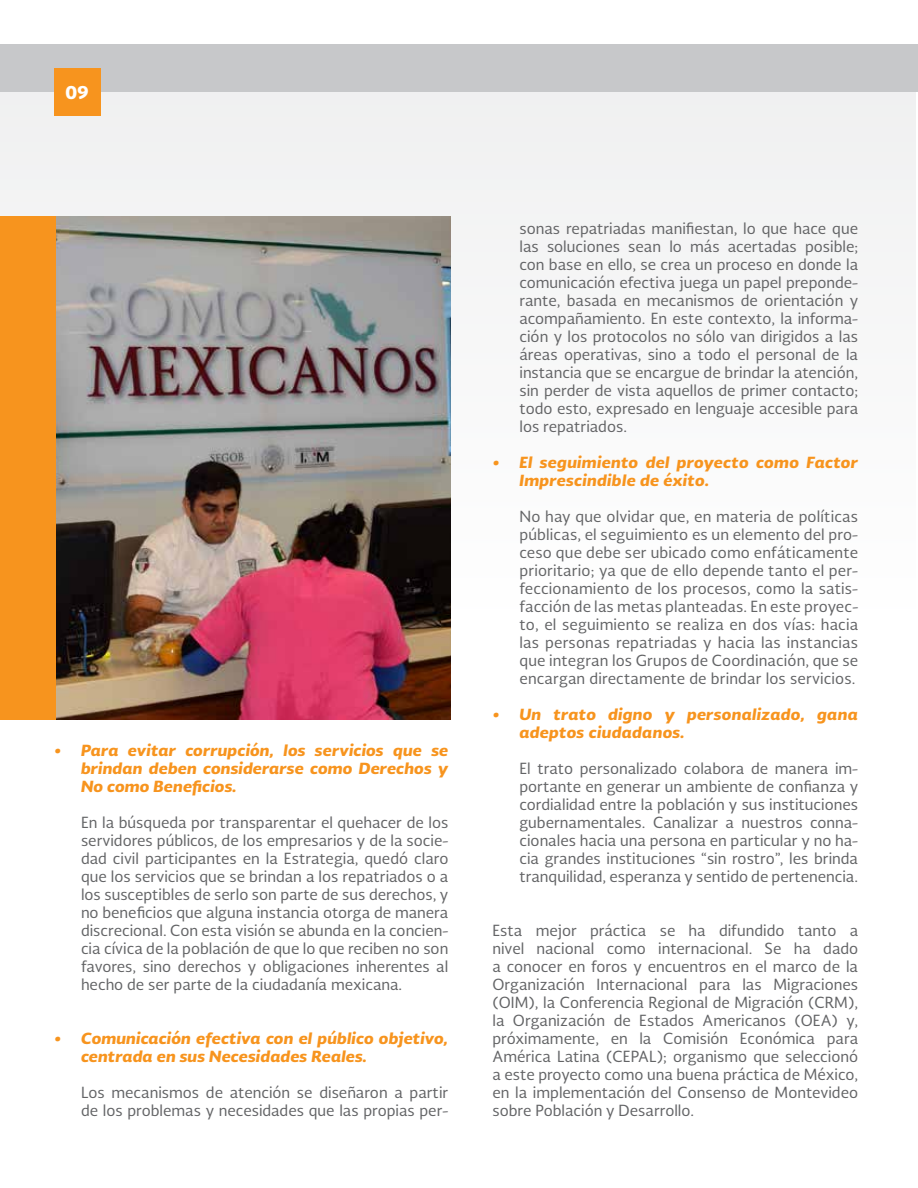
<style>
.page{position:relative;width:918px;height:1188px;background:#fff}
.page>*{position:absolute;margin:0;border:0;box-sizing:border-box;transform-origin:0 0}
.t1{font:900 18px "Soberana Sans";color:#fff}
.t2{font:15px/18px "Soberana Sans";color:#636466;text-align:justify}
.t3{font:15px/18px "Soberana Sans Blacktalic";color:#f7941e}
</style>
<div class="page">
<div style="left:0;top:92px;width:915px;height:527px;background:#f6f6f6"></div>
<img style="left:55px;top:216px;width:396px;height:504px">
<div style="left:0;top:216px;width:55px;height:504px;background:#f7941e"></div>
<div style="left:0;top:44px;width:918px;height:48px;background:#c7c8ca"></div>
<div style="left:54px;top:68px;width:46px;height:48px;background:#f7941e"></div>
<p class="t1" style="left:65px;top:80px;width:25px">09</p>
<p class="t3" style="left:81px;top:741px;width:369px;text-align:justify;text-indent:-27px">• Para evitar corrupción, los servicios que se brindan deben considerarse como Derechos y No como Beneficios.</p>
<p class="t2" style="left:81px;top:813px;width:369px">En la búsqueda por transparentar el quehacer de los servidores públicos, de los empresarios y de la socie&shy;dad civil participantes en la Estrategia, quedó claro que los servicios que se brindan a los repatriados o a los susceptibles de serlo son parte de sus derechos, y no beneficios que alguna instancia otorga de manera discrecional. Con esta visión se abunda en la concien&shy;cia cívica de la población de que lo que reciben no son favores, sino derechos y obligaciones inherentes al hecho de ser parte de la ciudadanía mexicana.</p>
<p class="t3" style="left:81px;top:1029px;width:369px;text-indent:-27px">• Comunicación efectiva con el público objetivo, centrada en sus Necesidades Reales.</p>
<p class="t2" style="left:81px;top:1083px;width:369px">Los mecanismos de atención se diseñaron a partir de los problemas y necesidades que las propias per-</p>
<p class="t2" style="left:519px;top:219px;width:340px">sonas repatriadas manifiestan, lo que hace que las soluciones sean lo más acertadas posible; con base en ello, se crea un proceso en donde la comunicación efectiva juega un papel preponde&shy;rante, basada en mecanismos de orientación y acompañamiento. En este contexto, la informa&shy;ción y los protocolos no sólo van dirigidos a las áreas operativas, sino a todo el personal de la instancia que se encargue de brindar la atención, sin perder de vista aquellos de primer contacto; todo esto, expresado en lenguaje accesible para los repatriados.</p>
<p class="t3" style="left:519px;top:453px;width:340px;text-indent:-27px">• El seguimiento del proyecto como Factor<br>Imprescindible de éxito.</p>
<p class="t2" style="left:519px;top:507px;width:340px">No hay que olvidar que, en materia de políticas públicas, el seguimiento es un elemento del pro&shy;ceso que debe ser ubicado como enfáticamente prioritario; ya que de ello depende tanto el per&shy;feccionamiento de los procesos, como la satis&shy;facción de las metas planteadas. En este proyec&shy;to, el seguimiento se realiza en dos vías: hacia las personas repatriadas y hacia las instancias que integran los Grupos de Coordinación, que se encargan directamente de brindar los servicios.</p>
<p class="t3" style="left:519px;top:705px;width:340px;text-indent:-27px">• Un trato digno y personalizado, gana adeptos ciudadanos.</p>
<p class="t2" style="left:519px;top:759px;width:340px">El trato personalizado colabora de manera im&shy;portante en generar un ambiente de confianza y cordialidad entre la población y sus instituciones gubernamentales. Canalizar a nuestros conna&shy;cionales hacia una persona en particular y no ha&shy;cia grandes instituciones “sin rostro”, les brinda tranquilidad, esperanza y sentido de pertenencia.</p>
<p class="t2" style="left:492px;top:921px;width:367px">Esta mejor práctica se ha difundido tanto a nivel nacional como internacional. Se ha dado a conocer en foros y encuentros en el marco de la Organización Internacional para las Migraciones (OIM), la Conferencia Regional de Migración (CRM), la Organización de Estados Americanos (OEA) y, próximamente, en la Comisión Económica para América Latina (CEPAL); organismo que seleccionó a este proyecto como una buena práctica de México, en la implementación del Consenso de Montevideo sobre Población y Desarrollo.</p>
</div>
